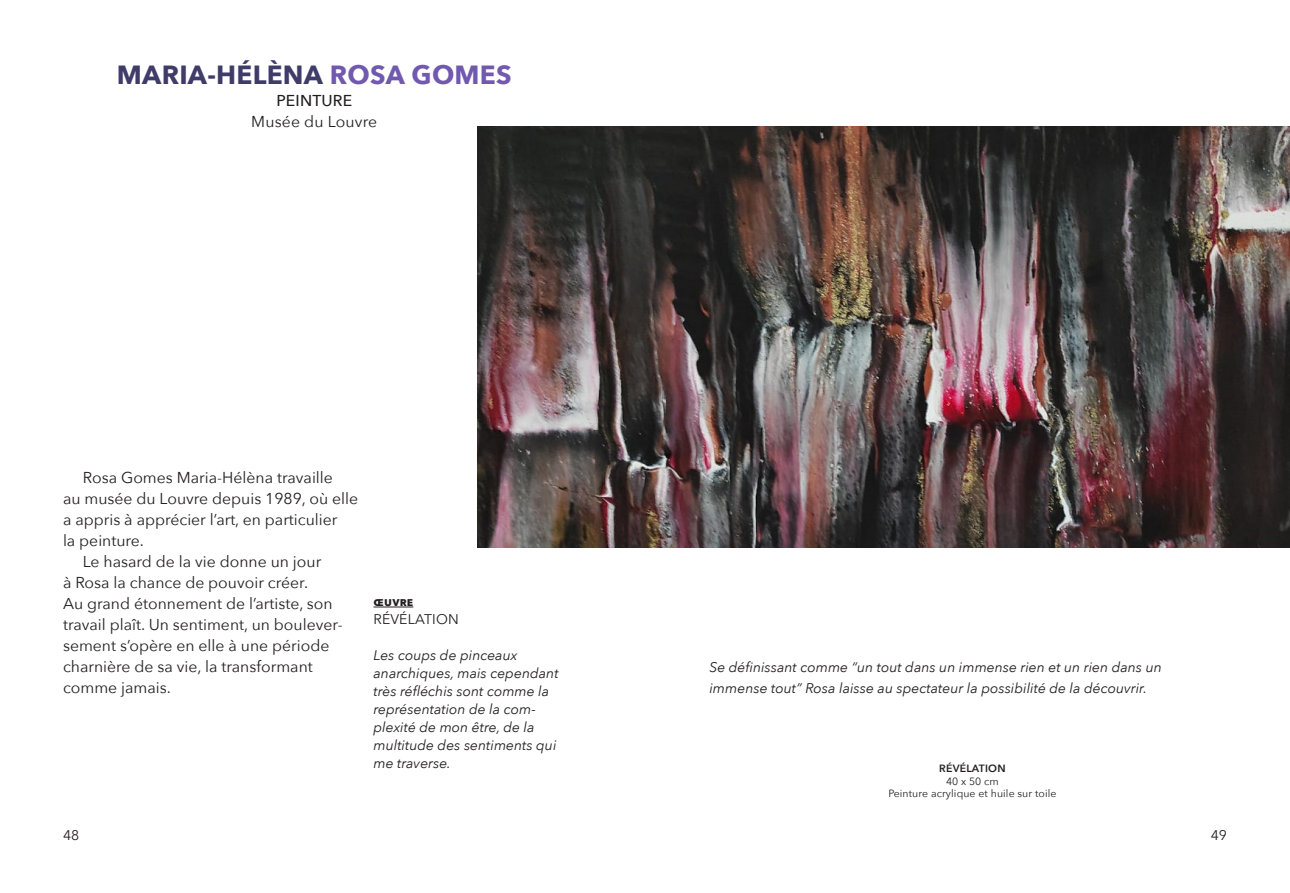
<style>
.page{position:relative;width:1290px;height:893px;background:#fff}
.page>*{position:absolute;margin:0;border:0;box-sizing:border-box;transform-origin:0 0}
.nom_artiste{font:700 26.25px "Avenir Next";letter-spacing:.01em;color:#3f3c69}
.musee{font:15.75px "Avenir Next";color:#231f20}
.medium{font:500 15.75px "Avenir Next";letter-spacing:.01em;color:#231f20}
.explication_oeuvre{font:italic 14px/18px "Avenir Next";color:#231f20}
.explication_oeuvre-2{font:14px "Avenir Next";letter-spacing:.01em;color:#231f20}
.mot_oeuvre{font:700 12.25px "Avenir Next";letter-spacing:.02em;color:#231f20}
.legendes_oeuvre{font:10.5px "Avenir Next";letter-spacing:.01em;color:#231f20}
.legendes_oeuvre-2{font:600 10.5px "Avenir Next";letter-spacing:.02em;color:#231f20}
.s1{color:#7159af}
</style>
<div class="page">
<img style="left:477px;top:126px;width:813px;height:421px">
<hr style="left:373px;top:607px;width:40px;height:1px;background:#231f20">
<p class="nom_artiste" style="left:117px;top:52px;width:396px">MARIA-HÉLÈNA <span class="s1">ROSA GOMES</span></p>
<p class="medium" style="left:276px;top:88px;width:77px">PEINTURE</p>
<p class="musee" style="left:251px;top:109px;width:127px">Musée du Louvre</p>
<p class="musee" style="left:83px;top:464px;width:252px">Rosa Gomes Maria-Hélèna travaille</p>
<p class="musee" style="left:63px;top:485px;width:296px">au musée du Louvre depuis 1989, où elle</p>
<p class="musee" style="left:63px;top:506px;width:276px">a appris à apprécier l’art, en particulier</p>
<p class="musee" style="left:63px;top:527px;width:83px">la peinture.</p>
<p class="musee" style="left:83px;top:548px;width:240px">Le hasard de la vie donne un jour</p>
<p class="musee" style="left:63px;top:569px;width:247px">à Rosa la chance de pouvoir créer.</p>
<p class="musee" style="left:63px;top:590px;width:271px">Au grand étonnement de l’artiste, son</p>
<p class="musee" style="left:63px;top:611px;width:281px">travail plaît. Un sentiment, un boulever-</p>
<p class="musee" style="left:63px;top:632px;width:268px">sement s’opère en elle à une période</p>
<p class="musee" style="left:63px;top:653px;width:251px">charnière de sa vie, la transformant</p>
<p class="musee" style="left:63px;top:674px;width:109px">comme jamais.</p>
<p class="mot_oeuvre" style="left:373px;top:591px;width:41px">œuvre</p>
<p class="explication_oeuvre-2" style="left:373px;top:607px;width:87px">RÉVÉLATION</p>
<p class="explication_oeuvre" style="left:373px;top:646px;width:146px">Les coups de pinceaux</p>
<p class="explication_oeuvre" style="left:373px;top:664px;width:187px">anarchiques, mais cependant très réfléchis sont comme la représentation de la com&shy;plexité de mon être, de la multitude des sentiments qui me traverse.</p>
<p class="explication_oeuvre" style="left:709px;top:658px;width:454px">Se définissant comme “un tout dans un immense rien et un rien dans un</p>
<p class="explication_oeuvre" style="left:709px;top:679px;width:439px">immense tout” Rosa laisse au spectateur la possibilité de la découvrir.</p>
<p class="legendes_oeuvre-2" style="left:939px;top:759px;width:68px">RÉVÉLATION</p>
<p class="legendes_oeuvre" style="left:946px;top:772px;width:54px">40 x 50 cm</p>
<p class="legendes_oeuvre" style="left:888px;top:785px;width:170px">Peinture acrylique et huile sur toile</p>
<p class="explication_oeuvre-2" style="left:63px;top:823px;width:18px">48</p>
<p class="explication_oeuvre-2" style="left:1211px;top:823px;width:18px">49</p>
</div>
